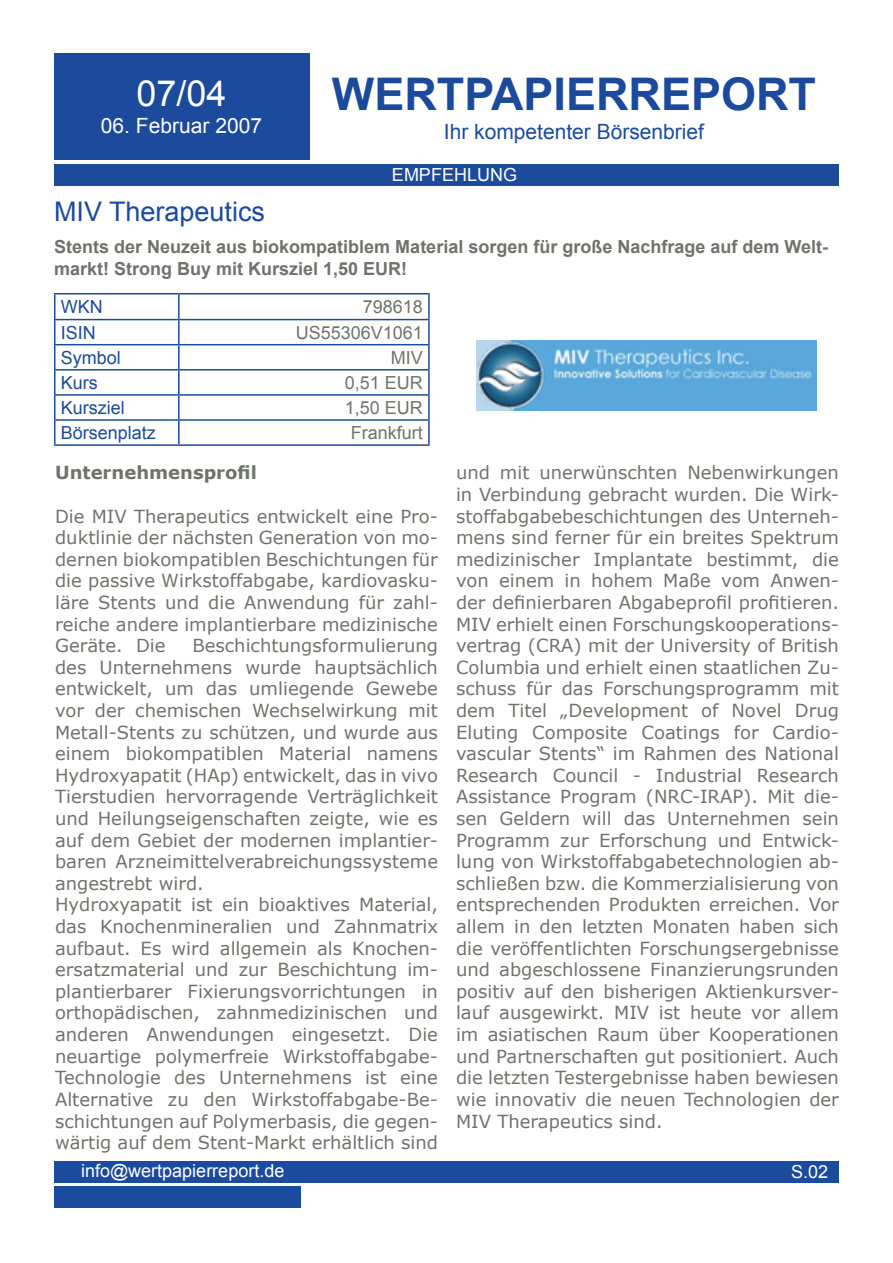
<style>
.page{position:relative;width:893px;height:1263px;background:#fff}
.page>*{position:absolute;margin:0;border:0;box-sizing:border-box;transform-origin:0 0}
.t1{font:700 45px "Arial";color:#1b4a9c}
.t2{font:36px "Arial";color:#fff}
.t3{font:27px "Arial";color:#1c4a9d}
.t4{font:21px "Arial";color:#1c4b9d}
.t5{font:21px "Arial";color:#fdfdfd}
.t6{font:18px/21.6px "Verdana";color:#70736b;text-align:justify}
.t7{font:700 18px/21.6px "Arial";color:#70736b}
.t8{font:18px "Arial";color:#70736b}
.t9{font:18px "Arial";color:#fff}
.t10{font:18px "Arial";color:#1c4a9d}
.t11{font:700 18px "Verdana";color:#70736b}
</style>
<div class="page">
<div style="left:54px;top:1187px;width:247px;height:21px;background:#1c4b9d"></div>
<div style="left:54px;top:164px;width:785px;height:22px;background:#1c4b9c"></div>
<div style="left:54px;top:53px;width:255px;height:107px;background:#1c4b9d"></div>
<hr style="left:54px;top:293px;width:125px;height:1px;background:#1c4a9d">
<hr style="left:54px;top:294px;width:2px;height:25px;background:#1c4a9d">
<hr style="left:179px;top:293px;width:251px;height:1px;background:#1c4a9d">
<hr style="left:178px;top:294px;width:2px;height:25px;background:#1c4a9d">
<hr style="left:428px;top:294px;width:2px;height:25px;background:#1c4a9d">
<hr style="left:54px;top:319px;width:125px;height:1px;background:#1c4a9d">
<hr style="left:54px;top:320px;width:2px;height:24px;background:#1c4a9d">
<hr style="left:179px;top:319px;width:251px;height:1px;background:#1c4a9d">
<hr style="left:178px;top:320px;width:2px;height:24px;background:#1c4a9d">
<hr style="left:428px;top:320px;width:2px;height:24px;background:#1c4a9d">
<hr style="left:54px;top:344px;width:125px;height:1px;background:#1c4a9d">
<hr style="left:54px;top:345px;width:2px;height:24px;background:#1c4a9d">
<hr style="left:179px;top:344px;width:251px;height:1px;background:#1c4a9d">
<hr style="left:178px;top:345px;width:2px;height:24px;background:#1c4a9d">
<hr style="left:428px;top:345px;width:2px;height:24px;background:#1c4a9d">
<hr style="left:54px;top:369px;width:125px;height:2px;background:#1c4a9d">
<hr style="left:54px;top:371px;width:2px;height:23px;background:#1c4a9d">
<hr style="left:179px;top:369px;width:251px;height:2px;background:#1c4a9d">
<hr style="left:178px;top:371px;width:2px;height:23px;background:#1c4a9d">
<hr style="left:428px;top:371px;width:2px;height:23px;background:#1c4a9d">
<hr style="left:54px;top:394px;width:125px;height:2px;background:#1c4a9d">
<hr style="left:54px;top:396px;width:2px;height:23px;background:#1c4a9d">
<hr style="left:179px;top:394px;width:251px;height:2px;background:#1c4a9d">
<hr style="left:178px;top:396px;width:2px;height:23px;background:#1c4a9d">
<hr style="left:428px;top:396px;width:2px;height:23px;background:#1c4a9d">
<hr style="left:54px;top:419px;width:125px;height:2px;background:#1c4a9d">
<hr style="left:54px;top:421px;width:2px;height:23px;background:#1c4a9d">
<hr style="left:179px;top:419px;width:251px;height:2px;background:#1c4a9d">
<hr style="left:178px;top:421px;width:2px;height:23px;background:#1c4a9d">
<hr style="left:428px;top:421px;width:2px;height:23px;background:#1c4a9d">
<hr style="left:54px;top:444px;width:125px;height:2px;background:#1c4a9d">
<hr style="left:179px;top:444px;width:251px;height:2px;background:#1c4a9d">
<div style="left:54px;top:1161px;width:785px;height:21px;background:#1c4b9d"></div>
<img style="left:476px;top:340px;width:341px;height:71px">
<h2 class="t2" style="left:136px;top:69px;width:92px">07/04</h2>
<h1 class="t1" style="left:332px;top:65px;width:486px">WERTPAPIERREPORT</h1>
<p class="t4" style="left:444px;top:118px;width:262px">Ihr kompetenter Börsenbrief</p>
<p class="t5" style="left:101px;top:112px;width:163px">06. Februar 2007</p>
<h3 class="t3" style="left:54px;top:194px;width:213px">MIV Therapeutics</h3>
<p class="t9" style="left:392px;top:163px;width:127px">EMPFEHLUNG</p>
<p class="t7" style="left:54px;top:237px;width:775px">Stents der Neuzeit aus biokompatiblem Material sorgen für große Nachfrage auf dem Welt&shy;markt! Strong Buy mit Kursziel 1,50 EUR!</p>
<p class="t10" style="left:61px;top:295px;width:43px">WKN</p>
<p class="t8" style="left:363px;top:295px;width:62px">798618</p>
<p class="t10" style="left:61px;top:321px;width:37px">ISIN</p>
<p class="t8" style="left:296px;top:321px;width:129px">US55306V1061</p>
<p class="t10" style="left:61px;top:346px;width:62px">Symbol</p>
<p class="t8" style="left:391px;top:346px;width:34px">MIV</p>
<p class="t10" style="left:61px;top:371px;width:39px">Kurs</p>
<p class="t8" style="left:345px;top:371px;width:80px">0,51 EUR</p>
<p class="t10" style="left:61px;top:396px;width:66px">Kursziel</p>
<p class="t8" style="left:345px;top:396px;width:80px">1,50 EUR</p>
<p class="t10" style="left:61px;top:421px;width:97px">Börsenplatz</p>
<p class="t8" style="left:351px;top:421px;width:74px">Frankfurt</p>
<p class="t11" style="left:55px;top:461px;width:203px">Unternehmensprofil</p>
<p class="t6" style="left:55px;top:505px;width:384px">Die MIV Therapeutics entwickelt eine Pro&shy;duktlinie der nächsten Generation von mo&shy;dernen biokompatiblen Beschichtungen für die passive Wirkstoffabgabe, kardiovasku&shy;läre Stents und die Anwendung für zahl&shy;reiche andere implantierbare medizinische Geräte. Die</p>
<p class="t6" style="left:55px;top:634px;width:384px;text-align:left;text-indent:137px">Beschichtungsformulierung des Unternehmens wurde hauptsächlich entwickelt, um das umliegende Gewebe vor der chemischen Wechselwirkung mit Metall-Stents zu schützen, und wurde aus einem biokompatiblen Material namens Hydroxyapatit (HAp) entwickelt, das in vivo Tierstudien hervorragende Verträglichkeit und Heilungseigenschaften zeigte, wie es auf dem Gebiet der modernen implantier&shy;baren Arzneimittelverabreichungssysteme angestrebt wird.<br>Hydroxyapatit ist ein bioaktives Material, das Knochenmineralien und Zahnmatrix aufbaut. Es wird allgemein als Knochen&shy;ersatzmaterial und zur Beschichtung im&shy;plantierbarer Fixierungsvorrichtungen in orthopädischen, zahnmedizinischen und anderen Anwendungen eingesetzt. Die neuartige polymerfreie Wirkstoffabgabe-Technologie des Unternehmens ist eine Alternative zu den Wirkstoffabgabe-Be&shy;schichtungen auf Polymerbasis, die gegen&shy;wärtig auf dem Stent-Markt erhältlich sind</p>
<p class="t6" style="left:456px;top:461px;width:384px">und mit unerwünschten Nebenwirkungen in Verbindung gebracht wurden. Die Wirk&shy;stoffabgabebeschichtungen des Unterneh&shy;mens sind ferner für ein breites Spektrum medizinischer Implantate bestimmt, die von einem in hohem Maße vom Anwen&shy;der definierbaren Abgabeprofil profitieren.<br>MIV erhielt einen Forschungskooperations&shy;vertrag (CRA) mit der University of British Columbia und erhielt einen staatlichen Zu&shy;schuss für das Forschungsprogramm mit dem Titel „Development of Novel Drug Eluting Composite Coatings for Cardio&shy;vascular Stents“ im Rahmen des National Research Council - Industrial Research Assistance Program (NRC-IRAP). Mit die&shy;sen Geldern will das Unternehmen sein Programm zur Erforschung und Entwick&shy;lung von Wirkstoffabgabetechnologien ab&shy;schließen bzw. die Kommerzialisierung von entsprechenden Produkten erreichen. Vor allem in den letzten Monaten haben sich die veröffentlichten Forschungsergebnisse und abgeschlossene Finanzierungsrunden positiv auf den bisherigen Aktienkursver&shy;lauf ausgewirkt. MIV ist heute vor allem im asiatischen Raum über Kooperationen und Partnerschaften gut positioniert. Auch die letzten Testergebnisse haben bewiesen wie innovativ die neuen Technologien der MIV Therapeutics sind.</p>
<p class="t9" style="left:81px;top:1159px;width:205px">info@wertpapierreport.de</p>
<p class="t9" style="left:791px;top:1160px;width:39px">S.02</p>
</div>
